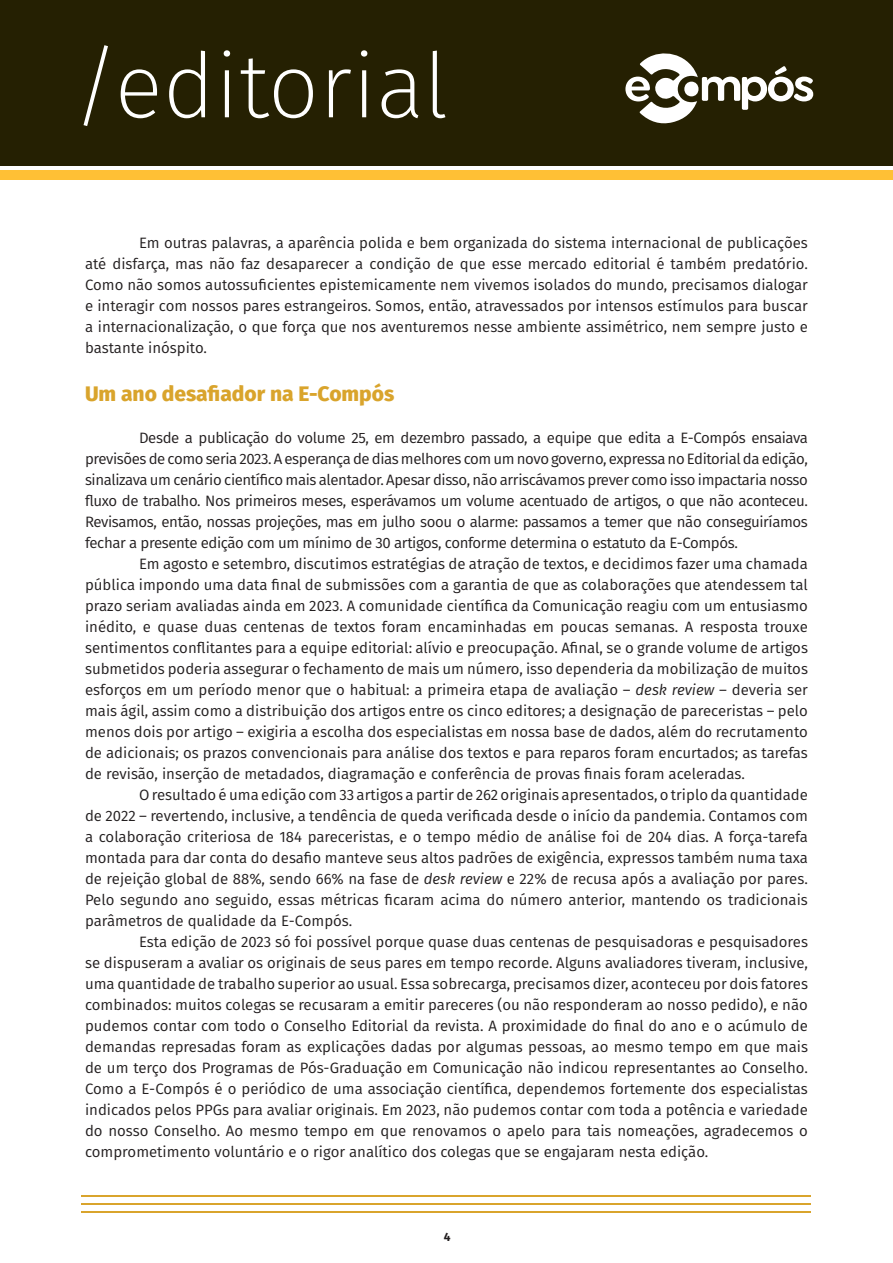
<style>
.page{position:relative;width:893px;height:1263px;background:#fff}
.page>*{position:absolute;margin:0;border:0;box-sizing:border-box;transform-origin:0 0}
.t1{font:200 90px "Fira Sans";color:#fff}
.Tópico{font:800 21px "Fira Sans";color:#d9a42c}
.Texto{font:15px/21px "Fira Sans";color:#231f20;text-align:justify}
.t2{font:700 12px "Fira Sans";color:#231f20}
.s1{font-style:italic}
</style>
<div class="page">
<div style="left:0;top:0;width:893px;height:166px;background:#252002"></div>
<div style="left:0;top:170px;width:893px;height:10px;background:#ffc035"></div>
<svg style="left:625px;top:53px;width:188px;height:71px"></svg>
<hr style="left:82px;top:1211px;width:729px;height:2px;background:#d9a42c">
<hr style="left:82px;top:1195px;width:729px;height:2px;background:#d9a42c">
<hr style="left:82px;top:1203px;width:729px;height:2px;background:#d9a42c">
<p class="t1" style="left:72px;top:23px;width:378px">/editorial</p>
<p class="Texto" style="left:85px;top:232px;width:724px;text-indent:54px">Em outras palavras, a aparência polida e bem organizada do sistema internacional de publicações até disfarça, mas não faz desaparecer a condição de que esse mercado editorial é também predatório.<br>Como não somos autossuficientes epistemicamente nem vivemos isolados do mundo, precisamos dialogar e interagir com nossos pares estrangeiros. Somos, então, atravessados por intensos estímulos para buscar a internacionalização, o que força que nos aventuremos nesse ambiente assimétrico, nem sempre justo e bastante inóspito.</p>
<p class="Tópico" style="left:85px;top:375px;width:311px">Um ano desafiador na E-Compós</p>
<p class="Texto" style="left:85px;top:427px;width:724px;text-indent:54px">Desde a publicação do volume 25, em dezembro passado, a equipe que edita a E-Compós ensaiava previsões de como seria 2023. A esperança de dias melhores com um novo governo, expressa no Editorial da edição, sinalizava um cenário científico mais alentador. Apesar disso, não arriscávamos prever como isso impactaria nosso fluxo de trabalho. Nos primeiros meses, esperávamos um volume acentuado de artigos, o que não aconteceu.<br>Revisamos, então, nossas projeções, mas em julho soou o alarme: passamos a temer que não conseguiríamos fechar a presente edição com um mínimo de 30 artigos, conforme determina o estatuto da E-Compós.</p>
<p class="Texto" style="left:85px;top:553px;width:724px;text-indent:54px">Em agosto e setembro, discutimos estratégias de atração de textos, e decidimos fazer uma chamada pública impondo uma data final de submissões com a garantia de que as colaborações que atendessem tal prazo seriam avaliadas ainda em 2023. A comunidade científica da Comunicação reagiu com um entusiasmo inédito, e quase duas centenas de textos foram encaminhadas em poucas semanas. A resposta trouxe sentimentos conflitantes para a equipe editorial: alívio e preocupação. Afinal, se o grande volume de artigos submetidos poderia assegurar o fechamento de mais um número, isso dependeria da mobilização de muitos esforços em um período menor que o habitual: a primeira etapa de avaliação – <span class="s1">desk review</span> – deveria ser mais ágil, assim como a distribuição dos artigos entre os cinco editores; a designação de pareceristas – pelo menos dois por artigo – exigiria a escolha dos especialistas em nossa base de dados, além do recrutamento de adicionais; os prazos convencionais para análise dos textos e para reparos foram encurtados; as tarefas de revisão, inserção de metadados, diagramação e conferência de provas finais foram aceleradas.</p>
<p class="Texto" style="left:85px;top:784px;width:724px;text-indent:54px">O resultado é uma edição com 33 artigos a partir de 262 originais apresentados, o triplo da quantidade de 2022 – revertendo, inclusive, a tendência de queda verificada desde o início da pandemia. Contamos com a colaboração criteriosa de 184 pareceristas, e o tempo médio de análise foi de 204 dias. A força-tarefa montada para dar conta do desafio manteve seus altos padrões de exigência, expressos também numa taxa de rejeição global de 88%, sendo 66% na fase de <span class="s1">desk review</span> e 22% de recusa após a avaliação por pares.<br>Pelo segundo ano seguido, essas métricas ficaram acima do número anterior, mantendo os tradicionais parâmetros de qualidade da E-Compós.</p>
<p class="Texto" style="left:85px;top:931px;width:724px;text-indent:54px">Esta edição de 2023 só foi possível porque quase duas centenas de pesquisadoras e pesquisadores se dispuseram a avaliar os originais de seus pares em tempo recorde. Alguns avaliadores tiveram, inclusive, uma quantidade de trabalho superior ao usual. Essa sobrecarga, precisamos dizer, aconteceu por dois fatores combinados: muitos colegas se recusaram a emitir pareceres (ou não responderam ao nosso pedido), e não pudemos contar com todo o Conselho Editorial da revista. A proximidade do final do ano e o acúmulo de demandas represadas foram as explicações dadas por algumas pessoas, ao mesmo tempo em que mais de um terço dos Programas de Pós-Graduação em Comunicação não indicou representantes ao Conselho.<br>Como a E-Compós é o periódico de uma associação científica, dependemos fortemente dos especialistas indicados pelos PPGs para avaliar originais. Em 2023, não pudemos contar com toda a potência e variedade do nosso Conselho. Ao mesmo tempo em que renovamos o apelo para tais nomeações, agradecemos o comprometimento voluntário e o rigor analítico dos colegas que se engajaram nesta edição.</p>
<p class="t2" style="left:444px;top:1226px;width:8px">4</p>
</div>
